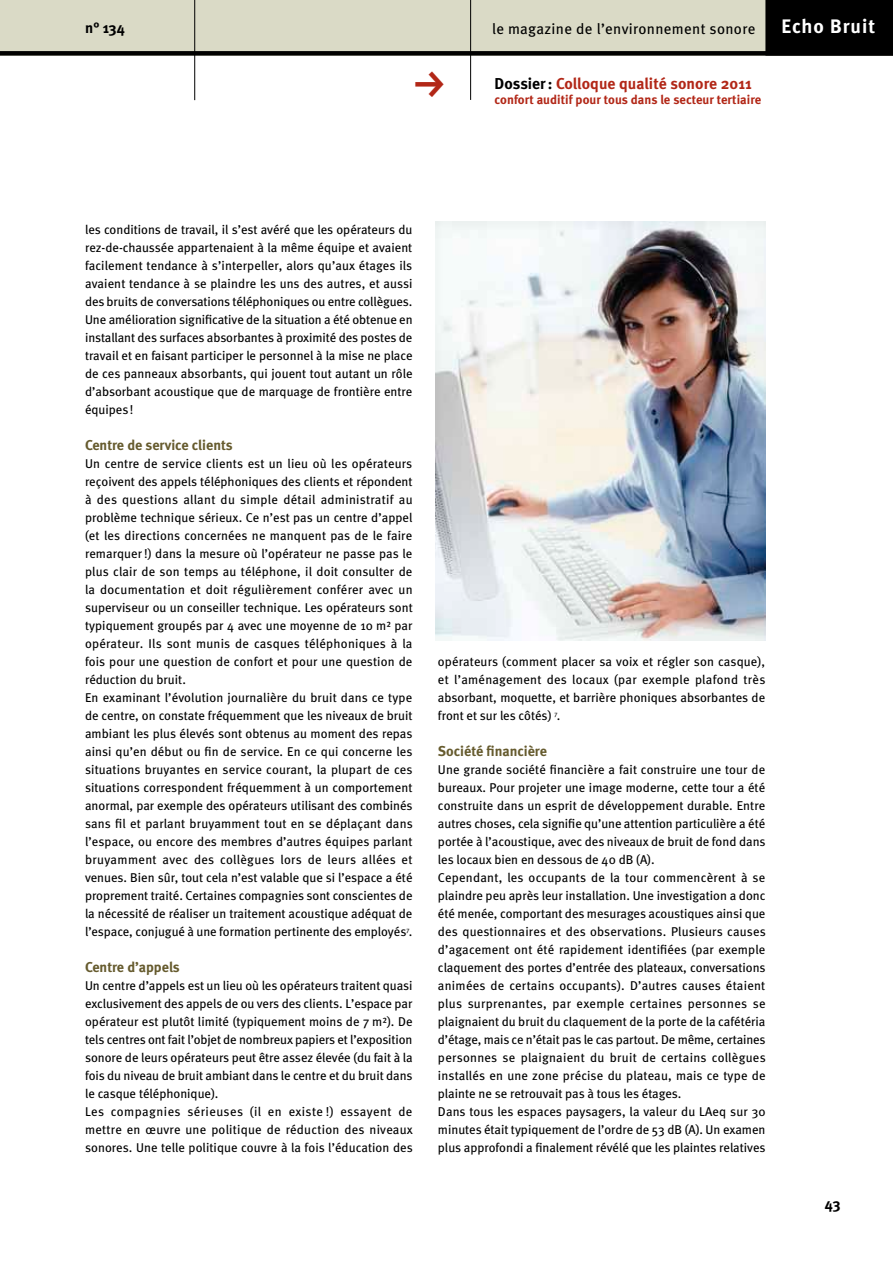
<style>
.page{position:relative;width:893px;height:1263px;background:#fff}
.page>*{position:absolute;margin:0;border:0;box-sizing:border-box;transform-origin:0 0}
.t1{font:45px "FF Dingbests";color:#b22717}
.t2{font:700 19.5px "Meta";letter-spacing:.05em;color:#fff}
.t3{font:700 15.75px "Meta";letter-spacing:.005em;color:#b22717}
.t4{font:15px "Meta";letter-spacing:.025em;color:#000}
.t5{font:700 15px "Meta";color:#000}
.t6{font:700 14.25px "Meta";color:#665b2e}
.t7{font:12.75px/18px "Meta";color:#000}
.t8{font:700 12.75px "Meta";letter-spacing:.005em;color:#b22717}
.s1{color:#000}
</style>
<div class="page">
<div style="left:0;top:0;width:893px;height:56px;background:#dadac6"></div>
<hr style="left:470px;top:0;width:1px;height:100px;background:#000">
<hr style="left:194px;top:0;width:1px;height:100px;background:#000">
<div style="left:765px;top:0;width:128px;height:56px;background:#000"></div>
<div style="left:0;top:51px;width:893px;height:5px;background:#000"></div>
<img style="left:436px;top:221px;width:329px;height:419px">
<p class="t5" style="left:85px;top:19px;width:41px">n° 134</p>
<h2 class="t2" style="left:782px;top:15px;width:95px">Echo Bruit</h2>
<h1 class="t1" style="left:405px;top:101px;width:35px;rotate:-90deg">g</h1>
<p class="t3" style="left:495px;top:74px;width:259px"><span class="s1">Dossier:</span> Colloque qualité sonore 2011</p>
<p class="t8" style="left:495px;top:92px;width:268px">confort auditif pour tous dans le secteur tertiaire</p>
<p class="t4" style="left:492px;top:20px;width:265px">le magazine de l’environnement sonore</p>
<p class="t7" style="left:85px;top:220px;width:329px;text-align:justify">les conditions de travail, il s’est avéré que les opérateurs du rez-de-chaussée appartenaient à la même équipe et avaient facilement tendance à s’interpeller, alors qu’aux étages ils avaient tendance à se plaindre les uns des autres, et aussi des bruits de conversations téléphoniques ou entre collègues.<br>Une amélioration significative de la situation a été obtenue en installant des surfaces absorbantes à proximité des postes de travail et en faisant participer le personnel à la mise ne place de ces panneaux absorbants, qui jouent tout autant un rôle d’absorbant acoustique que de marquage de frontière entre équipes!</p>
<p class="t6" style="left:85px;top:437px;width:149px">Centre de service clients</p>
<p class="t7" style="left:85px;top:454px;width:329px">Un centre de service clients est un lieu où les opérateurs reçoivent des appels téléphoniques des clients et répondent à des questions allant du simple détail administratif au problème technique sérieux. Ce n’est pas un centre d’appel (et les directions concernées ne manquent pas de le faire remarquer!) dans la mesure où l’opérateur ne passe pas le plus clair de son temps au téléphone, il doit consulter de la documentation et doit régulièrement conférer avec un superviseur ou un conseiller technique. Les opérateurs sont typiquement groupés par 4 avec une moyenne de 10 m² par opérateur. Ils sont munis de casques téléphoniques à la fois pour une question de confort et pour une question de réduction du bruit.<br>En examinant l’évolution journalière du bruit dans ce type de centre, on constate fréquemment que les niveaux de bruit ambiant les plus élevés sont obtenus au moment des repas ainsi qu’en début ou fin de service. En ce qui concerne les situations bruyantes en service courant, la plupart de ces situations correspondent fréquemment à un comportement anormal, par exemple des opérateurs utilisant des combinés sans fil et parlant bruyamment tout en se déplaçant dans l’espace, ou encore des membres d’autres équipes parlant bruyamment avec des collègues lors de leurs allées et venues. Bien sûr, tout cela n’est valable que si l’espace a été proprement traité. Certaines compagnies sont conscientes de la nécessité de réaliser un traitement acoustique adéquat de l’espace, conjugué à une formation pertinente des employés<sup>7</sup>.</p>
<p class="t6" style="left:85px;top:959px;width:96px">Centre d’appels</p>
<p class="t7" style="left:85px;top:976px;width:329px">Un centre d’appels est un lieu où les opérateurs traitent quasi exclusivement des appels de ou vers des clients. L’espace par opérateur est plutôt limité (typiquement moins de 7 m²). De tels centres ont fait l’objet de nombreux papiers et l’exposition sonore de leurs opérateurs peut être assez élevée (du fait à la fois du niveau de bruit ambiant dans le centre et du bruit dans le casque téléphonique).<br>Les compagnies sérieuses (il en existe !) essayent de mettre en œuvre une politique de réduction des niveaux sonores. Une telle politique couvre à la fois l’éducation des</p>
<p class="t7" style="left:438px;top:652px;width:329px;text-align:justify">opérateurs (comment placer sa voix et régler son casque), et l’aménagement des locaux (par exemple plafond très absorbant, moquette, et barrière phoniques absorbantes de front et sur les côtés) <sup>7</sup>.</p>
<p class="t6" style="left:438px;top:743px;width:110px">Société financière</p>
<p class="t7" style="left:438px;top:760px;width:329px">Une grande société financière a fait construire une tour de bureaux. Pour projeter une image moderne, cette tour a été construite dans un esprit de développement durable. Entre autres choses, cela signifie qu’une attention particulière a été portée à l’acoustique, avec des niveaux de bruit de fond dans les locaux bien en dessous de 40 dB (A).<br>Cependant, les occupants de la tour commencèrent à se plaindre peu après leur installation. Une investigation a donc été menée, comportant des mesurages acoustiques ainsi que des questionnaires et des observations. Plusieurs causes d’agacement ont été rapidement identifiées (par exemple claquement des portes d’entrée des plateaux, conversations animées de certains occupants). D’autres causes étaient plus surprenantes, par exemple certaines personnes se plaignaient du bruit du claquement de la porte de la cafétéria d’étage, mais ce n’était pas le cas partout. De même, certaines personnes se plaignaient du bruit de certains collègues installés en une zone précise du plateau, mais ce type de plainte ne se retrouvait pas à tous les étages.<br>Dans tous les espaces paysagers, la valeur du LAeq sur 30 minutes était typiquement de l’ordre de 53 dB (A). Un examen plus approfondi a finalement révélé que les plaintes relatives</p>
<p class="t5" style="left:825px;top:1195px;width:17px">43</p>
</div>
